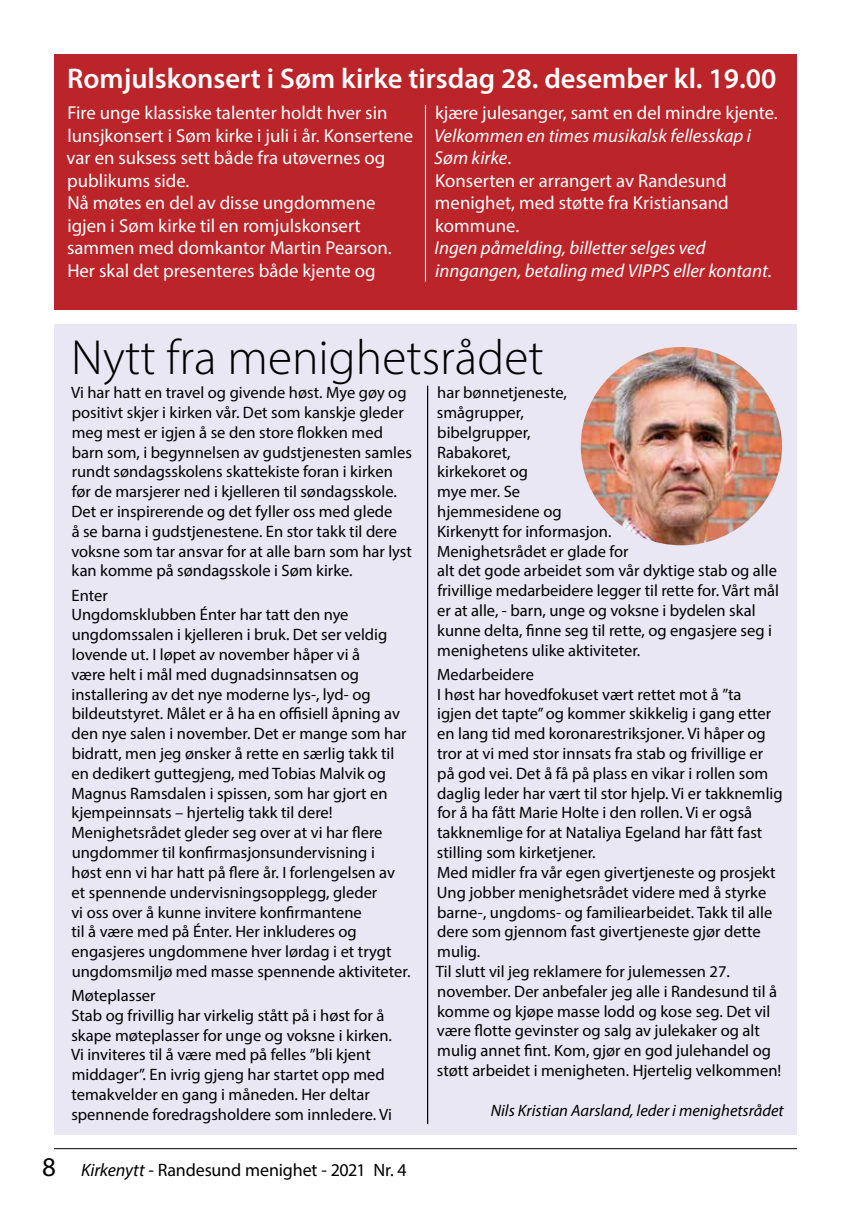
<style>
.page{position:relative;width:851px;height:1221px;background:#fff}
.page>*{position:absolute;margin:0;border:0;box-sizing:border-box;transform-origin:0 0}
.t1{font:300 49.5px "Myriad Pro";color:#000}
.t2{font:600 28.5px "Myriad Pro";color:#fff}
.t3{font:18.75px/22.5px "Myriad Pro";color:#fff}
.t4{font:italic 18.75px/22.5px "Myriad Pro";color:#fff}
.t5{font:18px "Myriad Pro";letter-spacing:-.01em;color:#000}
.t6{font:16.5px/19.8px "Myriad Pro";color:#000}
.t7{font:italic 16.5px "Myriad Pro";color:#000}
.s1{font-style:italic}
.s2{font-size:27px}
</style>
<div class="page">
<hr style="left:54px;top:1148px;width:742px;height:1px;background:#000">
<div style="left:54px;top:324px;width:742px;height:810px;background:#e9e7f4"></div>
<hr style="left:427px;top:386px;width:1px;height:737px;background:#000">
<img style="left:580px;top:347px;width:201px;height:198px">
<div style="left:54px;top:54px;width:742px;height:255px;background:#bb2429"></div>
<hr style="left:425px;top:105px;width:1px;height:176px;background:#fff">
<h2 class="t2" style="left:67px;top:60px;width:710px">Romjulskonsert i Søm kirke tirsdag 28. desember kl. 19.00</h2>
<p class="t3" style="left:67px;top:101px;width:348px">Fire unge klassiske talenter holdt hver sin lunsjkonsert i Søm kirke i juli i år. Konsertene var en suksess sett både fra utøvernes og publikums side.<br>Nå møtes en del av disse ungdommene igjen i Søm kirke til en romjulskonsert sammen med domkantor Martin Pearson.<br>Her skal det presenteres både kjente og</p>
<p class="t3" style="left:435px;top:101px;width:344px">kjære julesanger, samt en del mindre kjente.</p>
<p class="t3" style="left:434px;top:124px;width:318px"><span class="s1">Velkommen en times musikalsk fellesskap i<br>Søm kirke</span>.<br>Konserten er arrangert av Randesund menighet, med støtte fra Kristiansand kommune.</p>
<p class="t4" style="left:434px;top:236px;width:339px">Ingen påmelding, billetter selges ved inngangen, betaling med VIPPS eller kontant.</p>
<h1 class="t1" style="left:71px;top:328px;width:474px">Nytt fra menighetsrådet</h1>
<p class="t6" style="left:71px;top:382px;width:342px">Vi har hatt en travel og givende høst. Mye gøy og positivt skjer i kirken vår. Det som kanskje gleder meg mest er igjen å se den store flokken med barn som, i begynnelsen av gudstjenesten samles rundt søndagsskolens skattekiste foran i kirken før de marsjerer ned i kjelleren til søndagsskole.<br>Det er inspirerende og det fyller oss med glede<br>å se barna i gudstjenestene. En stor takk til dere voksne som tar ansvar for at alle barn som har lyst kan komme på søndagsskole i Søm kirke.</p>
<p class="t6" style="left:71px;top:584px;width:340px">Enter<br>Ungdomsklubben Énter har tatt den nye ungdomssalen i kjelleren i bruk. Det ser veldig lovende ut. I løpet av november håper vi å<br>være helt i mål med dugnadsinnsatsen og installering av det nye moderne lys-, lyd- og bildeutstyret. Målet er å ha en offisiell åpning av den nye salen i november. Det er mange som har bidratt, men jeg ønsker å rette en særlig takk til en dedikert guttegjeng, med Tobias Malvik og Magnus Ramsdalen i spissen, som har gjort en kjempeinnsats – hjertelig takk til dere!<br>Menighetsrådet gleder seg over at vi har flere ungdommer til konfirmasjonsundervisning i<br>høst enn vi har hatt på flere år. I forlengelsen av et spennende undervisningsopplegg, gleder<br>vi oss over å kunne invitere konfirmantene<br>til å være med på Énter. Her inkluderes og engasjeres ungdommene hver lørdag i et trygt ungdomsmiljø med masse spennende aktiviteter.</p>
<p class="t6" style="left:71px;top:985px;width:322px">Møteplasser<br>Stab og frivillig har virkelig stått på i høst for å skape møteplasser for unge og voksne i kirken.<br>Vi inviteres til å være med på felles ”bli kjent middager”. En ivrig gjeng har startet opp med temakvelder en gang i måneden. Her deltar spennende foredragsholdere som innledere. Vi</p>
<p class="t6" style="left:437px;top:382px;width:343px">har bønnetjeneste,<br>smågrupper,<br>bibelgrupper,<br>Rabakoret,<br>kirkekoret og<br>mye mer. Se<br>hjemmesidene og<br>Kirkenytt for informasjon.<br>Menighetsrådet er glade for<br>alt det gode arbeidet som vår dyktige stab og alle frivillige medarbeidere legger til rette for. Vårt mål er at alle, - barn, unge og voksne i bydelen skal kunne delta, finne seg til rette, og engasjere seg i menighetens ulike aktiviteter.</p>
<p class="t6" style="left:435px;top:664px;width:348px">Medarbeidere<br>I høst har hovedfokuset vært rettet mot å ”ta<br>igjen det tapte” og kommer skikkelig i gang etter en lang tid med koronarestriksjoner. Vi håper og tror at vi med stor innsats fra stab og frivillige er på god vei. Det å få på plass en vikar i rollen som daglig leder har vært til stor hjelp. Vi er takknemlig for å ha fått Marie Holte i den rollen. Vi er også takknemlige for at Nataliya Egeland har fått fast stilling som kirketjener.<br>Med midler fra vår egen givertjeneste og prosjekt Ung jobber menighetsrådet videre med å styrke barne-, ungdoms- og familiearbeidet. Takk til alle dere som gjennom fast givertjeneste gjør dette mulig.<br>Til slutt vil jeg reklamere for julemessen 27. november. Der anbefaler jeg alle i Randesund til å komme og kjøpe masse lodd og kose seg. Det vil være flotte gevinster og salg av julekaker og alt mulig annet fint. Kom, gjør en god julehandel og støtt arbeidet i menigheten. Hjertelig velkommen!</p>
<p class="t7" style="left:490px;top:1099px;width:294px">Nils Kristian Aarsland, leder i menighetsrådet</p>
<p class="t5" style="left:42px;top:1158px;width:366px"><span class="s2">8</span> <span class="s1">Kirkenytt</span> - Randesund menighet - 2021 Nr. 4</p>
</div>
